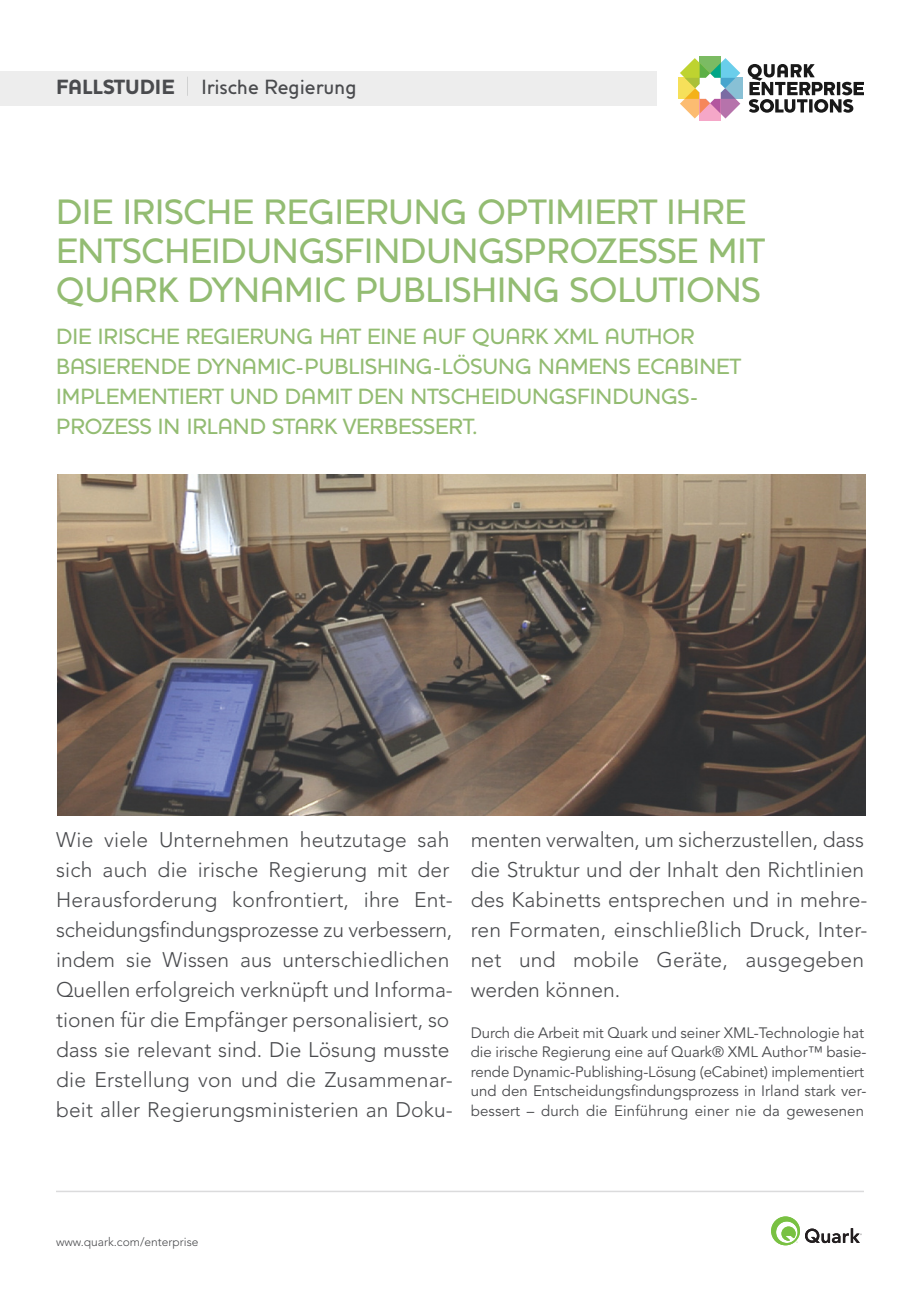
<style>
.page{position:relative;width:920px;height:1290px;background:#fff}
.page>*{position:absolute;margin:0;border:0;box-sizing:border-box;transform-origin:0 0}
.t1{font:500 36px/39px "Houschka";color:#93bc72}
.t2{font:500 22.5px/30px "Houschka";color:#93bc72}
.t3{font:300 21px/30px "Avenir";letter-spacing:.005em;color:#4a4b4e}
.t4{font:500 21px "Houschka";color:#4a4b4e}
.t5{font:15px/19.5px "Avenir";color:#4a4b4e}
.t6{font:300 12px "Avenir";color:#4a4b4e}
.s1{font-weight:900}
.s2{font-weight:100}
</style>
<div class="page">
<div style="left:0;top:71px;width:657px;height:34px;background:#ededed"></div>
<div style="left:678px;top:78px;width:32px;height:21px;background:#f6e05a"></div>
<div style="left:710px;top:78px;width:32px;height:21px;background:#88c0d5"></div>
<div style="left:700px;top:56px;width:21px;height:32px;background:#7bbb63"></div>
<div style="left:700px;top:88px;width:21px;height:32px;background:#f5a7c8"></div>
<svg style="left:680px;top:58px;width:60px;height:61px"></svg>
<svg style="left:748px;top:64px;width:116px;height:49px"></svg>
<svg style="left:771px;top:1216px;width:91px;height:29px"></svg>
<hr style="left:56px;top:1191px;width:808px;height:1px;background:#dbdbdc">
<img style="left:57px;top:474px;width:808px;height:342px">
<p class="t4" style="left:56px;top:74px;width:302px"><span class="s1">FALLSTUDIE</span> <span class="s2">|</span> Irische Regierung</p>
<h1 class="t1" style="left:56px;top:192px;width:710px">DIE IRISCHE REGIERUNG OPTIMIERT IHRE<br>ENTSCHEIDUNGSFINDUNGSPROZESSE MIT<br>QUARK DYNAMIC PUBLISHING SOLUTIONS</h1>
<p class="t2" style="left:56px;top:321px;width:686px">DIE IRISCHE REGIERUNG HAT EINE AUF QUARK XML AUTHOR BASIERENDE DYNAMIC-PUBLISHING-LÖSUNG NAMENS ECABINET IMPLEMENTIERT UND DAMIT DEN NTSCHEIDUNGSFINDUNGS-PROZESS IN IRLAND STARK VERBESSERT.</p>
<p class="t3" style="left:56px;top:825px;width:398px">Wie viele Unternehmen heutzutage sah sich auch die irische Regierung mit der Herausforderung konfrontiert, ihre Ent&shy;scheidungsfindungsprozesse zu verbessern, indem sie Wissen aus unterschiedlichen Quellen erfolgreich verknüpft und Informa&shy;tionen für die Empfänger personalisiert, so dass sie relevant sind. Die Lösung musste die Erstellung von und die Zusammenar&shy;beit aller Regierungsministerien an Doku-</p>
<p class="t3" style="left:471px;top:825px;width:398px">menten verwalten, um sicherzustellen, dass die Struktur und der Inhalt den Richtlinien des Kabinetts entsprechen und in mehre&shy;ren Formaten, einschließlich Druck, Inter&shy;net und mobile Geräte, ausgegeben werden können.</p>
<p class="t5" style="left:471px;top:1023px;width:397px">Durch die Arbeit mit Quark und seiner XML-Technologie hat die irische Regierung eine auf Quark® XML Author™ basie&shy;rende Dynamic-Publishing-Lösung (eCabinet) implementiert und den Entscheidungsfindungsprozess in Irland stark ver&shy;bessert – durch die Einführung einer nie da gewesenen</p>
<p class="t6" style="left:56px;top:1234px;width:144px">www.quark.com/enterprise</p>
</div>
